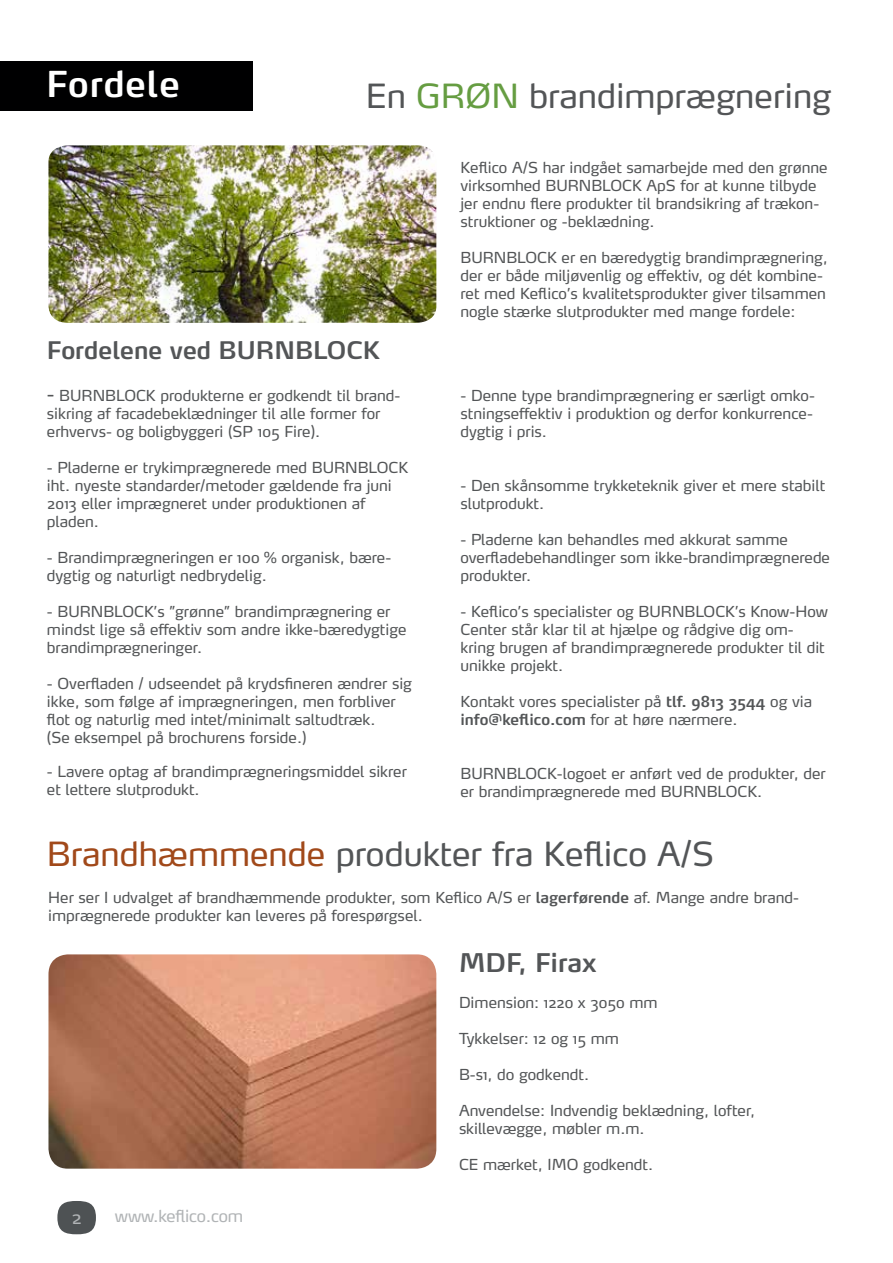
<style>
.page{position:relative;width:893px;height:1263px;background:#fff}
.page>*{position:absolute;margin:0;border:0;box-sizing:border-box;transform-origin:0 0}
.t1{font:600 35.4px "Max";letter-spacing:.025em;color:#fff}
.t2{font:33px "Max";color:#535557}
.t3{font:600 25.5px "Max";color:#535557}
.t4{font:600 24px "Max";color:#535557}
.t5{font:18px "Max";color:#b1b4b6}
.t6{font:16.35px "Max";letter-spacing:-.015em;color:#b1b4b6}
.t7{font:15px/18px "Max";color:#535557}
.s1{color:#669d42}
.s2{font-size:19.5px}
.s3{font-weight:600}
.s4{color:#a1491a}
</style>
<div class="page">
<img style="left:48px;top:145px;width:388px;height:178px">
<div style="left:0;top:61px;width:253px;height:50px;background:#000001"></div>
<img style="left:48px;top:954px;width:388px;height:215px">
<div style="left:57px;top:1201px;width:39px;height:33px;background:#4e5254;border-radius:50%"></div>
<h1 class="t1" style="left:46px;top:62px;width:135px">Fordele</h1>
<h2 class="t2" style="left:366px;top:75px;width:467px">En <span class="s1">GRØN</span> brandimprægnering</h2>
<p class="t7" style="left:460px;top:159px;width:369px">Keflico A/S har indgået samarbejde med den grønne virksomhed BURNBLOCK ApS for at kunne tilbyde jer endnu flere produkter til brandsikring af trækon&shy;struktioner og -beklædning.</p>
<p class="t7" style="left:460px;top:249px;width:369px">BURNBLOCK er en bæredygtig brandimprægnering, der er både miljøvenlig og effektiv, og dét kombine&shy;ret med Keflico’s kvalitetsprodukter giver tilsammen nogle stærke slutprodukter med mange fordele:</p>
<h3 class="t4" style="left:47px;top:335px;width:334px">Fordelene ved BURNBLOCK</h3>
<p class="t7" style="left:47px;top:386px;width:355px"><span class="s2">-</span> BURNBLOCK produkterne er godkendt til brand&shy;sikring af facadebeklædninger til alle former for erhvervs- og boligbyggeri (SP 105 Fire).</p>
<p class="t7" style="left:47px;top:458px;width:363px">- Pladerne er trykimprægnerede med BURNBLOCK iht. nyeste standarder/metoder gældende fra juni 2013 eller imprægneret under produktionen af pladen.</p>
<p class="t7" style="left:47px;top:548px;width:346px">- Brandimprægneringen er 100 % organisk, bære&shy;dygtig og naturligt nedbrydelig.</p>
<p class="t7" style="left:47px;top:602px;width:361px">- BURNBLOCK’s ”grønne” brandimprægnering er mindst lige så effektiv som andre ikke-bæredygtige brandimprægneringer.</p>
<p class="t7" style="left:47px;top:674px;width:366px">- Overfladen / udseendet på krydsfineren ændrer sig ikke, som følge af imprægneringen, men forbliver flot og naturlig med intet/minimalt saltudtræk.<br>(Se eksempel på brochurens forside.)</p>
<p class="t7" style="left:47px;top:762px;width:361px">- Lavere optag af brandimprægneringsmiddel sikrer et lettere slutprodukt.</p>
<p class="t7" style="left:460px;top:387px;width:356px">- Denne type brandimprægnering er særligt omko&shy;stningseffektiv i produktion og derfor konkurrence&shy;dygtig i pris.</p>
<p class="t7" style="left:460px;top:477px;width:366px">- Den skånsomme trykketeknik giver et mere stabilt slutprodukt.</p>
<p class="t7" style="left:460px;top:531px;width:371px">- Pladerne kan behandles med akkurat samme overfladebehandlinger som ikke-brandimprægnerede produkter.</p>
<p class="t7" style="left:460px;top:603px;width:369px">- Keflico’s specialister og BURNBLOCK’s Know-How Center står klar til at hjælpe og rådgive dig om&shy;kring brugen af brandimprægnerede produkter til dit unikke projekt.</p>
<p class="t7" style="left:460px;top:693px;width:353px">Kontakt vores specialister på <span class="s3">tlf. 9813 3544</span> og via <span class="s3">info@keflico.com</span> for at høre nærmere.</p>
<p class="t7" style="left:460px;top:765px;width:367px">BURNBLOCK-logoet er anført ved de produkter, der er brandimprægnerede med BURNBLOCK.</p>
<h2 class="t2" style="left:47px;top:833px;width:669px"><span class="s4">Brandhæmmende</span> produkter fra Keflico A/S</h2>
<p class="t7" style="left:48px;top:889px;width:752px">Her ser I udvalget af brandhæmmende produkter, som Keflico A/S er <span class="s3">lagerførende</span> af. Mange andre brand&shy;imprægnerede produkter kan leveres på forespørgsel.</p>
<p class="t5" style="left:72px;top:1206px;width:12px">2</p>
<p class="t6" style="left:115px;top:1206px;width:130px">www.keflico.com</p>
<h3 class="t3" style="left:459px;top:947px;width:139px">MDF, Firax</h3>
<p class="t7" style="left:459px;top:993px;width:200px">Dimension: 1220 x 3050 mm</p>
<p class="t7" style="left:459px;top:1029px;width:161px">Tykkelser: 12 og 15 mm</p>
<p class="t7" style="left:459px;top:1065px;width:132px">B-s1, d0 godkendt.</p>
<p class="t7" style="left:459px;top:1101px;width:298px">Anvendelse: Indvendig beklædning, lofter, skillevægge, møbler m.m.</p>
<p class="t7" style="left:459px;top:1155px;width:196px">CE mærket, IMO godkendt.</p>
</div>
